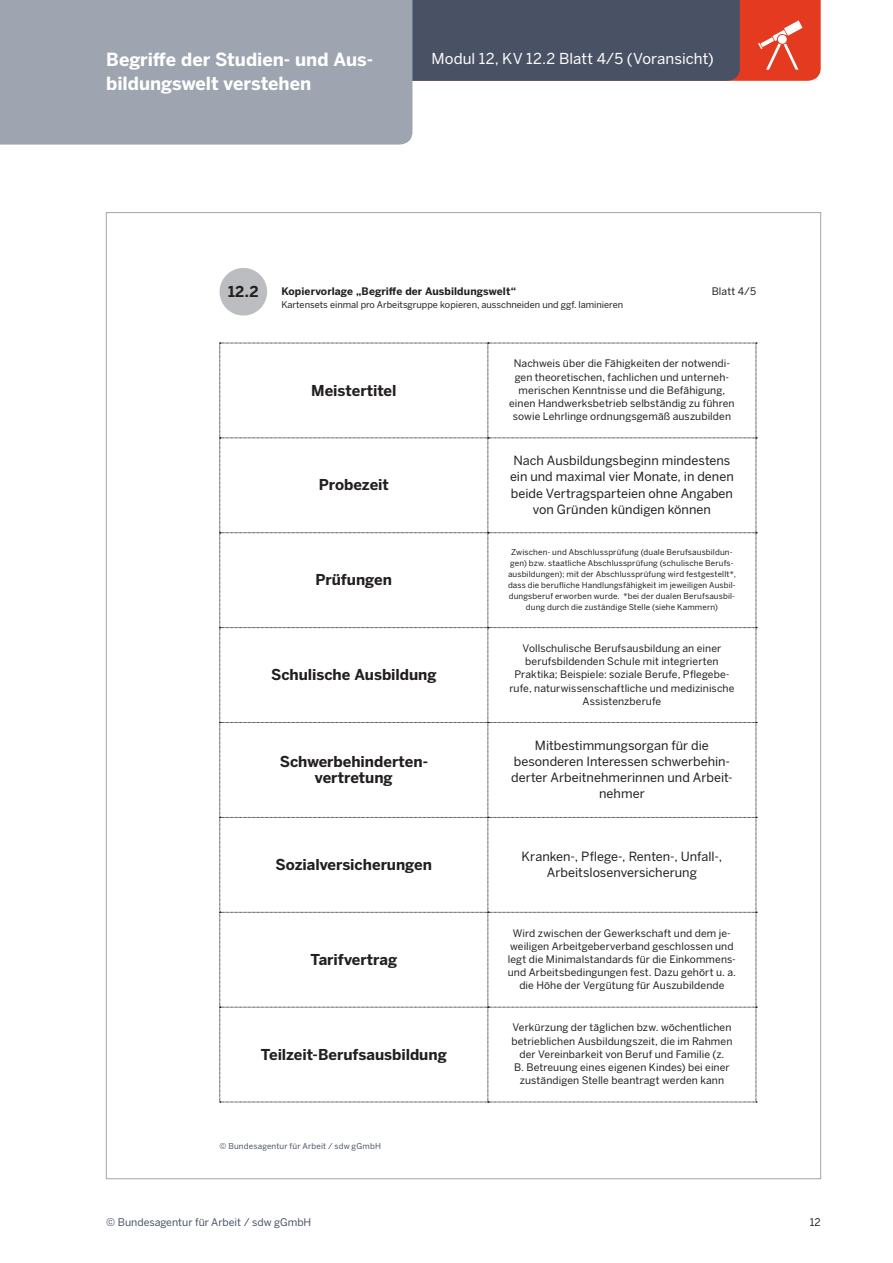
<style>
.page{position:relative;width:893px;height:1263px;background:#fff}
.page>*{position:absolute;margin:0;border:0;box-sizing:border-box;transform-origin:0 0}
.t1{font:700 18px "Benton Sans";letter-spacing:-.005em;color:#fff}
.t2{font:15px "Benton Sans";letter-spacing:.005em;color:#fff}
.t3{font:700 14.85px/16px "Benton Sans";letter-spacing:-.005em;color:#231f20;text-align:center}
.t4{font:12.6px/16px "Benton Sans";color:#231f20;text-align:center}
.t5{font:10.5px "Benton Sans";color:#495265}
.t6{font:10.5px "Benton Sans";color:#231f20}
.t7{font:10.35px/13.2px "Benton Sans";letter-spacing:.01em;color:#231f20;text-align:center}
.t8{font:700 10.35px "Benton Sans";letter-spacing:.01em;color:#231f20}
.t9{font:9.15px "Benton Sans";color:#231f20}
.t10{font:8.1px/10.9px "Benton Sans";letter-spacing:.015em;color:#231f20;text-align:center}
.t11{font:8.1px "Benton Sans";letter-spacing:.02em;color:#495265}
</style>
<div class="page">
<div style="left:740px;top:0;width:81px;height:81px;background:#e43b20"></div>
<div style="left:412px;top:0;width:328px;height:81px;background:#495265"></div>
<div style="left:0;top:0;width:412px;height:145px;background:#9ea5b0"></div>
<svg style="left:758px;top:21px;width:44px;height:49px"></svg>
<div style="left:220px;top:268px;width:47px;height:48px;background:#bcbdc0;border-radius:50%"></div>
<svg style="left:220px;top:343px;width:537px;height:760px"></svg>
<h1 class="t1" style="left:106px;top:49px;width:268px">Begriffe der Studien- und Aus-</h1>
<h2 class="t2" style="left:432px;top:50px;width:284px">Modul 12, KV 12.2 Blatt 4/5 (Voransicht)</h2>
<h1 class="t1" style="left:106px;top:73px;width:206px">bildungswelt verstehen</h1>
<h3 class="t3" style="left:228px;top:283px;width:32px">12.2</h3>
<p class="t8" style="left:281px;top:285px;width:236px">Kopiervorlage „Begriffe der Ausbildungswelt“</p>
<p class="t9" style="left:281px;top:299px;width:343px">Kartensets einmal pro Arbeitsgruppe kopieren, ausschneiden und ggf. laminieren</p>
<p class="t7" style="left:712px;top:285px;width:46px">Blatt 4/5</p>
<h3 class="t3" style="left:311px;top:382px;width:87px">Meistertitel</h3>
<h3 class="t3" style="left:319px;top:477px;width:72px">Probezeit</h3>
<h3 class="t3" style="left:316px;top:572px;width:78px">Prüfungen</h3>
<h3 class="t3" style="left:271px;top:667px;width:167px">Schulische Ausbildung</h3>
<h3 class="t3" style="left:280px;top:754px;width:150px">Schwerbehinderten&shy;vertretung</h3>
<p class="t7" style="left:509px;top:357px;width:227px">Nachweis über die Fähigkeiten der notwendi&shy;gen theoretischen, fachlichen und unterneh&shy;merischen Kenntnisse und die Befähigung, einen Handwerksbetrieb selbständig zu führen sowie Lehrlinge ordnungsgemäß auszubilden</p>
<p class="t4" style="left:510px;top:453px;width:225px">Nach Ausbildungsbeginn mindestens ein und maximal vier Monate, in denen beide Vertragsparteien ohne Angaben von Gründen kündigen können</p>
<p class="t10" style="left:508px;top:547px;width:229px">Zwischen- und Abschlussprüfung (duale Berufsausbildun&shy;gen) bzw. staatliche Abschlussprüfung (schulische Berufs&shy;ausbildungen); mit der Abschlussprüfung wird festgestellt*, dass die berufliche Handlungsfähigkeit im jeweiligen Ausbil&shy;dungsberuf erworben wurde. *bei der dualen Berufsausbil&shy;dung durch die zuständige Stelle (siehe Kammern)</p>
<p class="t7" style="left:509px;top:642px;width:227px">Vollschulische Berufsausbildung an einer berufsbildenden Schule mit integrierten Praktika; Beispiele: soziale Berufe, Pflegebe&shy;rufe, naturwissenschaftliche und medizinische Assistenzberufe</p>
<p class="t4" style="left:511px;top:737px;width:223px">Mitbestimmungsorgan für die besonderen Interessen schwerbehin&shy;derter Arbeitnehmerinnen und Arbeit&shy;nehmer</p>
<h3 class="t3" style="left:276px;top:857px;width:158px">Sozialversicherungen</h3>
<p class="t4" style="left:522px;top:848px;width:202px">Kranken-, Pflege-, Renten-, Unfall-,<br>Arbeitslosenversicherung</p>
<h3 class="t3" style="left:310px;top:951px;width:88px">Tarifvertrag</h3>
<h3 class="t3" style="left:261px;top:1046px;width:187px">Teilzeit-Berufsausbildung</h3>
<p class="t11" style="left:220px;top:1141px;width:163px">© Bundesagentur für Arbeit / sdw gGmbH</p>
<p class="t7" style="left:508px;top:926px;width:230px">Wird zwischen der Gewerkschaft und dem je&shy;weiligen Arbeitgeberverband geschlossen und legt die Minimalstandards für die Einkommens&shy;und Arbeitsbedingungen fest. Dazu gehört u. a. die Höhe der Vergütung für Auszubildende</p>
<p class="t7" style="left:511px;top:1021px;width:222px">Verkürzung der täglichen bzw. wöchentlichen betrieblichen Ausbildungszeit, die im Rahmen der Vereinbarkeit von Beruf und Familie (z.<br>B. Betreuung eines eigenen Kindes) bei einer zuständigen Stelle beantragt werden kann</p>
<p class="t5" style="left:106px;top:1216px;width:207px">© Bundesagentur für Arbeit / sdw gGmbH</p>
<p class="t6" style="left:810px;top:1216px;width:12px">12</p>
</div>
